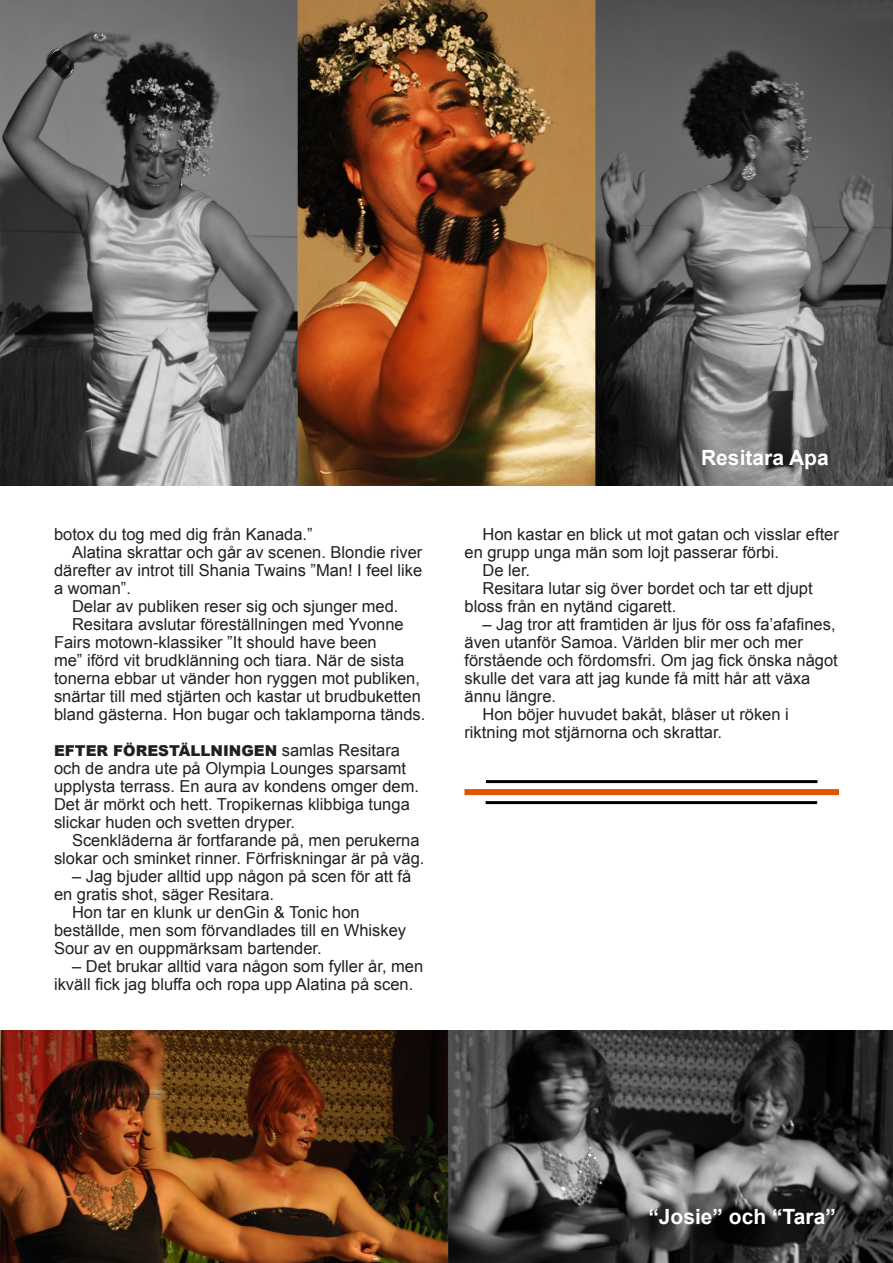
<style>
.page{position:relative;width:893px;height:1263px;background:#fff}
.page>*{position:absolute;margin:0;border:0;box-sizing:border-box;transform-origin:0 0}
.t1{font:700 21px "Arial";color:#fff}
.t2{font:16.5px/18px "Arial";color:#231f20}
.t3{font:900 15px "Arial";color:#231f20}
.s1{font-weight:400;font-size:16.5px}
</style>
<div class="page">
<img style="left:0;top:0;width:893px;height:485px">
<img style="left:0;top:1031px;width:893px;height:232px">
<hr style="left:486px;top:780px;width:331px;height:3px;background:#000">
<hr style="left:486px;top:801px;width:331px;height:3px;background:#000">
<div style="left:464px;top:789px;width:375px;height:6px;background:#e15400"></div>
<p class="t2" style="left:54px;top:525px;width:260px">botox du tog med dig från Kanada.”</p>
<p class="t2" style="left:54px;top:543px;width:370px;text-align:justify;text-indent:18px">Alatina skrattar och går av scenen. Blondie river därefter av introt till Shania Twains ”Man! I feel like a woman”.</p>
<p class="t2" style="left:72px;top:597px;width:328px">Delar av publiken reser sig och sjunger med.</p>
<p class="t2" style="left:54px;top:615px;width:373px;text-indent:18px">Resitara avslutar föreställningen med Yvonne Fairs motown-klassiker ”It should have been<br>me” iförd vit brudklänning och tiara. När de sista tonerna ebbar ut vänder hon ryggen mot publiken, snärtar till med stjärten och kastar ut brudbuketten bland gästerna. Hon bugar och taklamporna tänds.</p>
<p class="t3" style="left:54px;top:740px;width:348px">EFTER FÖRESTÄLLNINGEN <span class="s1">samlas Resitara</span></p>
<p class="t2" style="left:54px;top:759px;width:366px">och de andra ute på Olympia Lounges sparsamt upplysta terrass. En aura av kondens omger dem.<br>Det är mörkt och hett. Tropikernas klibbiga tunga slickar huden och svetten dryper.</p>
<p class="t2" style="left:54px;top:831px;width:372px;text-align:right">Scenkläderna är fortfarande på, men perukerna slokar och sminket rinner. Förfriskningar är på väg.</p>
<p class="t2" style="left:54px;top:867px;width:359px;text-indent:18px">– Jag bjuder alltid upp någon på scen för att få en gratis shot, säger Resitara.</p>
<p class="t2" style="left:54px;top:903px;width:354px;text-indent:18px">Hon tar en klunk ur denGin &amp; Tonic hon beställde, men som förvandlades till en Whiskey<br>Sour av en ouppmärksam bartender.</p>
<p class="t2" style="left:54px;top:957px;width:371px;text-indent:18px">– Det brukar alltid vara någon som fyller år, men ikväll fick jag bluffa och ropa upp Alatina på scen.</p>
<p class="t1" style="left:701px;top:444px;width:129px">Resitara Apa</p>
<p class="t2" style="left:464px;top:525px;width:376px;text-indent:18px">Hon kastar en blick ut mot gatan och visslar efter en grupp unga män som lojt passerar förbi.</p>
<p class="t2" style="left:482px;top:561px;width:49px">De ler.</p>
<p class="t2" style="left:464px;top:579px;width:350px;text-indent:18px">Resitara lutar sig över bordet och tar ett djupt bloss från en nytänd cigarett.</p>
<p class="t2" style="left:464px;top:615px;width:375px;text-indent:18px">– Jag tror att framtiden är ljus för oss fa’afafines, även utanför Samoa. Världen blir mer och mer förstående och fördomsfri. Om jag fick önska något skulle det vara att jag kunde få mitt hår att växa ännu längre.</p>
<p class="t2" style="left:464px;top:705px;width:326px;text-indent:18px">Hon böjer huvudet bakåt, blåser ut röken i riktning mot stjärnorna och skrattar.</p>
<p class="t1" style="left:648px;top:1203px;width:189px">“Josie” och “Tara”</p>
</div>
